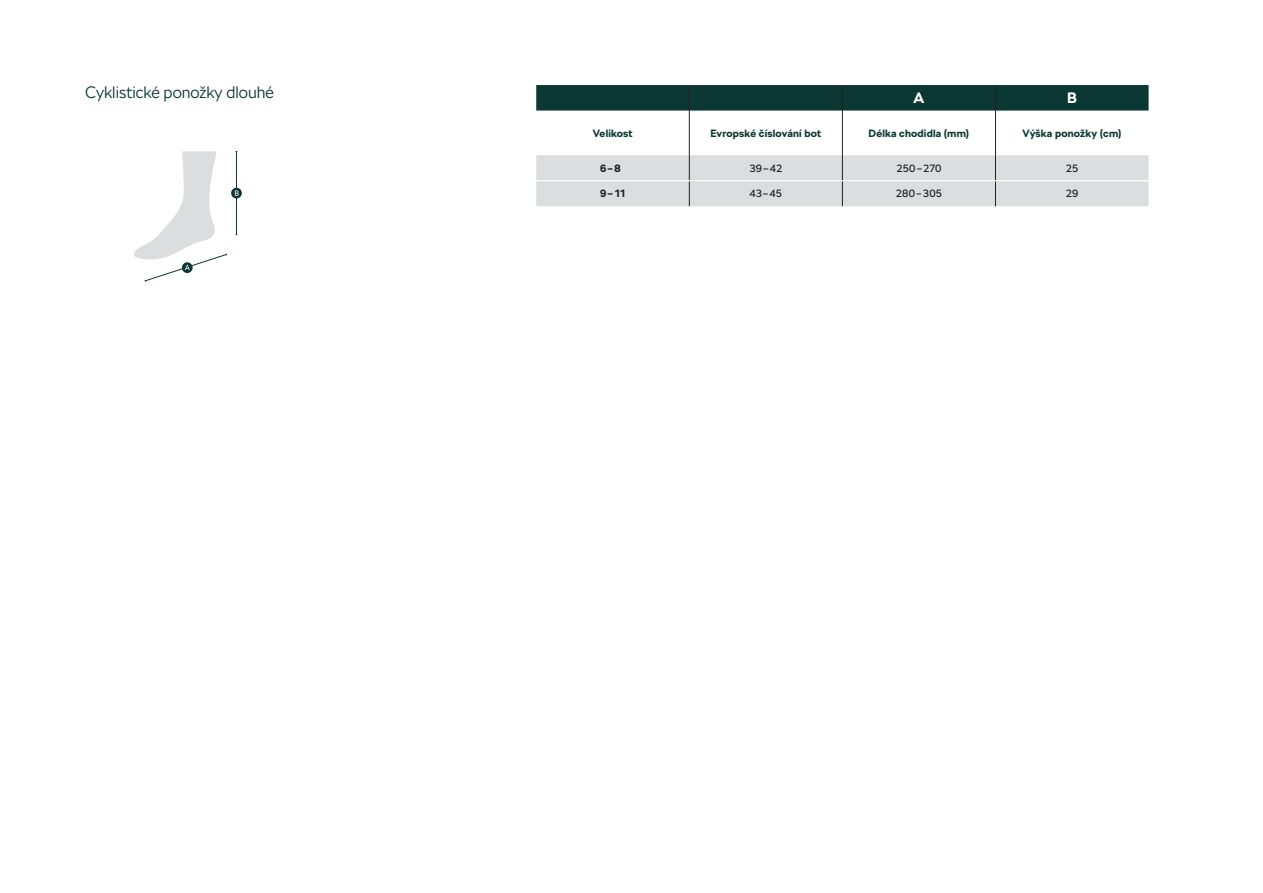
<style>
.page{position:relative;width:1263px;height:893px;background:#fff}
.page>*{position:absolute;margin:0;border:0;box-sizing:border-box;transform-origin:0 0}
.t1{font:300 16.5px "SKODA Next";color:#0b3832}
.t2{font:700 15px "SKODA Next";color:#fff}
.t3{font:700 10.5px "SKODA Next";letter-spacing:.02em;color:#0b3832}
.t4{font:10.5px "SKODA Next";letter-spacing:.01em;color:#231f20}
.t5{font:700 10.5px "SKODA Next";color:#231f20}
</style>
<div class="page">
<svg style="left:536px;top:85px;width:612px;height:26px;background:#103b35"></svg>
<hr style="left:689px;top:111px;width:1px;height:44px;background:#231f20">
<hr style="left:842px;top:111px;width:1px;height:44px;background:#231f20">
<hr style="left:995px;top:111px;width:1px;height:44px;background:#231f20">
<div style="left:536px;top:155px;width:612px;height:51px;background:#dcddde"></div>
<hr style="left:536px;top:180px;width:153px;height:1px;background:#fff">
<hr style="left:689px;top:180px;width:153px;height:1px;background:#fff">
<hr style="left:842px;top:180px;width:153px;height:1px;background:#fff">
<hr style="left:995px;top:180px;width:153px;height:1px;background:#fff">
<hr style="left:236px;top:152px;width:1px;height:83px;background:#0b3832">
<svg style="left:134px;top:151px;width:93px;height:131px"></svg>
<div style="left:231px;top:188px;width:11px;height:10px;background:#0b3832;border-radius:50%"></div>
<svg style="left:235px;top:190px;width:4px;height:6px"></svg>
<h1 class="t1" style="left:85px;top:81px;width:190px">Cyklistické ponožky dlouhé</h1>
<h2 class="t2" style="left:913px;top:88px;width:12px">A</h2>
<h2 class="t2" style="left:1067px;top:88px;width:11px">B</h2>
<p class="t3" style="left:593px;top:126px;width:41px">Velikost</p>
<p class="t3" style="left:710px;top:126px;width:112px">Evropské číslování bot</p>
<p class="t3" style="left:868px;top:126px;width:102px">Délka chodidla (mm)</p>
<p class="t3" style="left:1022px;top:126px;width:101px">Výška ponožky (cm)</p>
<p class="t5" style="left:600px;top:161px;width:22px">6–8</p>
<p class="t4" style="left:749px;top:161px;width:34px">39–42</p>
<p class="t4" style="left:896px;top:161px;width:47px">250–270</p>
<p class="t4" style="left:1066px;top:161px;width:14px">25</p>
<p class="t5" style="left:600px;top:187px;width:28px">9–11</p>
<p class="t4" style="left:749px;top:187px;width:34px">43–45</p>
<p class="t4" style="left:896px;top:187px;width:48px">280–305</p>
<p class="t4" style="left:1066px;top:187px;width:14px">29</p>
</div>
